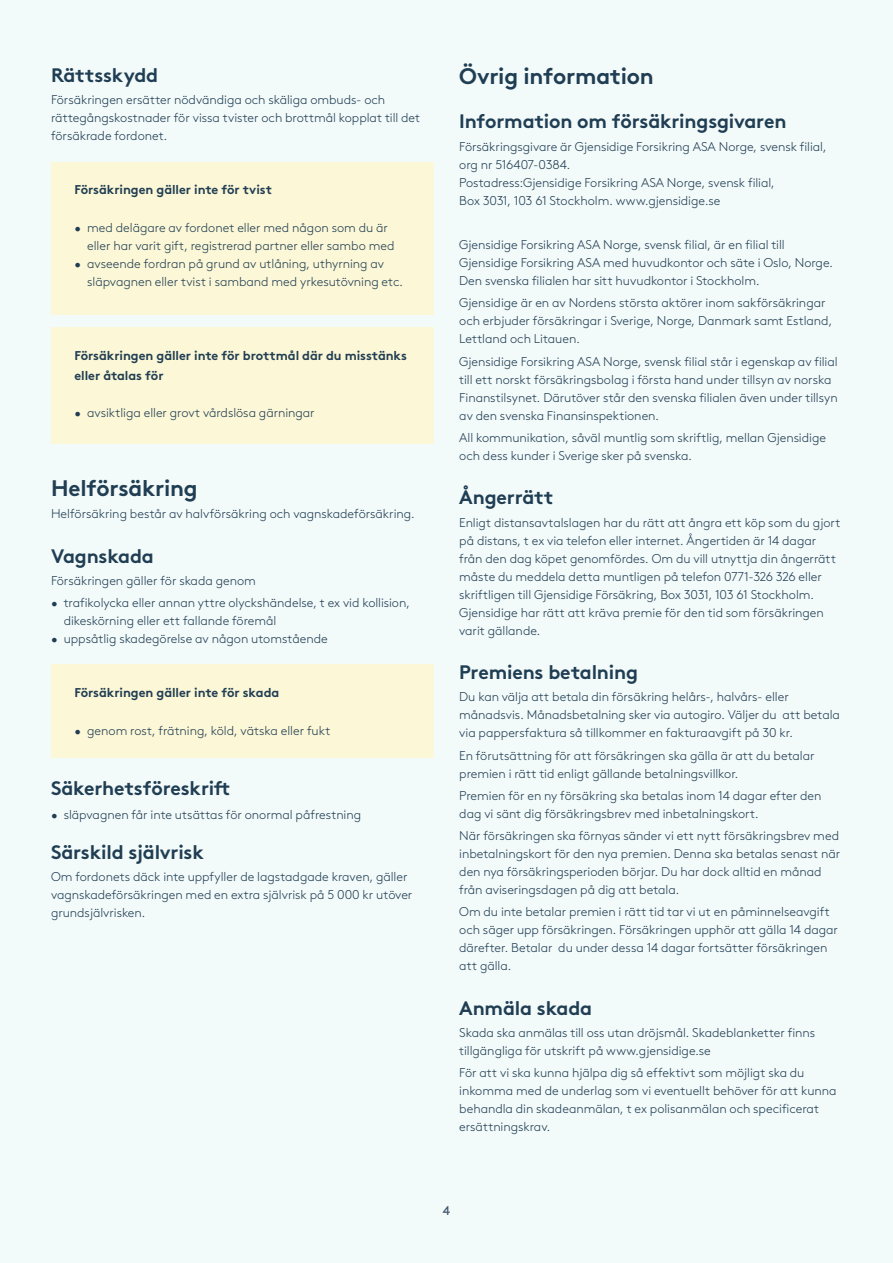
<style>
.page{position:relative;width:893px;height:1263px;background:#f3fafa}
.page>*{position:absolute;margin:0;border:0;box-sizing:border-box;transform-origin:0 0}
.t1{font:700 22.5px "Gjen Brown OT";letter-spacing:-.01em;color:#203e53}
.t2{font:700 19.5px "Gjen Brown OT";letter-spacing:-.01em;color:#203e53}
.t3{font:300 12.75px/18px "Gjen Brown OT";letter-spacing:-.005em;color:#203e53}
.t4{font:700 12.75px/19.5px "Gjen Brown OT";letter-spacing:-.005em;color:#203e53}
.t5{font:12.75px "Gjen Brown OT";color:#43586c}
</style>
<div class="page">
<div style="left:51px;top:162px;width:383px;height:153px;background:#fcf7d6"></div>
<div style="left:51px;top:665px;width:383px;height:93px;background:#fcf7d6"></div>
<div style="left:51px;top:327px;width:383px;height:117px;background:#fcf7d6"></div>
<h2 class="t2" style="left:51px;top:59px;width:109px">Rättsskydd</h2>
<p class="t3" style="left:51px;top:90px;width:371px">Försäkringen ersätter nödvändiga och skäliga ombuds- och rättegångskostnader för vissa tvister och brottmål kopplat till det försäkrade fordonet.</p>
<p class="t4" style="left:74px;top:179px;width:199px">Försäkringen gäller inte för tvist</p>
<p class="t3" style="left:87px;top:218px;width:309px;text-indent:-13px">• med delägare av fordonet eller med någon som du är eller har varit gift, registrerad partner eller sambo med</p>
<p class="t3" style="left:87px;top:254px;width:317px;text-indent:-13px">• avseende fordran på grund av utlåning, uthyrning av släpvagnen eller tvist i samband med yrkesutövning etc.</p>
<p class="t4" style="left:74px;top:344px;width:334px">Försäkringen gäller inte för brottmål där du misstänks eller åtalas för</p>
<p class="t3" style="left:74px;top:403px;width:242px">• avsiktliga eller grovt vårdslösa gärningar</p>
<h1 class="t1" style="left:51px;top:470px;width:148px">Helförsäkring</h1>
<p class="t3" style="left:51px;top:504px;width:365px">Helförsäkring består av halvförsäkring och vagnskadeförsäkring.</p>
<h2 class="t2" style="left:51px;top:540px;width:104px">Vagnskada</h2>
<p class="t3" style="left:51px;top:571px;width:206px">Försäkringen gäller för skada genom</p>
<p class="t3" style="left:64px;top:593px;width:348px;text-indent:-13px">• trafikolycka eller annan yttre olyckshändelse, t ex vid kollision, dikeskörning eller ett fallande föremål</p>
<p class="t3" style="left:51px;top:629px;width:278px">• uppsåtlig skadegörelse av någon utomstående</p>
<p class="t4" style="left:74px;top:682px;width:206px">Försäkringen gäller inte för skada</p>
<p class="t3" style="left:74px;top:721px;width:258px">• genom rost, frätning, köld, vätska eller fukt</p>
<h2 class="t2" style="left:51px;top:772px;width:181px">Säkerhetsföreskrift</h2>
<p class="t3" style="left:51px;top:804px;width:312px">• släpvagnen får inte utsättas för onormal påfrestning</p>
<h2 class="t2" style="left:51px;top:836px;width:154px">Särskild självrisk</h2>
<p class="t3" style="left:51px;top:867px;width:363px">Om fordonets däck inte uppfyller de lagstadgade kraven, gäller vagnskadeförsäkringen med en extra självrisk på 5 000 kr utöver grundsjälvrisken.</p>
<h1 class="t1" style="left:459px;top:58px;width:196px">Övrig information</h1>
<h2 class="t2" style="left:459px;top:106px;width:329px">Information om försäkringsgivaren</h2>
<p class="t3" style="left:459px;top:136px;width:369px">Försäkringsgivare är Gjensidige Forsikring ASA Norge, svensk filial, org nr 516407-0384.<br>Postadress:Gjensidige Forsikring ASA Norge, svensk filial,<br>Box 3031, 103 61 Stockholm. www.gjensidige.se</p>
<p class="t3" style="left:459px;top:235px;width:375px">Gjensidige Forsikring ASA Norge, svensk filial, är en filial till<br>Gjensidige Forsikring ASA med huvudkontor och säte i Oslo, Norge.<br>Den svenska filialen har sitt huvudkontor i Stockholm.</p>
<p class="t3" style="left:459px;top:293px;width:374px">Gjensidige är en av Nordens största aktörer inom sakförsäkringar och erbjuder försäkringar i Sverige, Norge, Danmark samt Estland,<br>Lettland och Litauen.</p>
<p class="t3" style="left:459px;top:351px;width:380px">Gjensidige Forsikring ASA Norge, svensk filial står i egenskap av filial till ett norskt försäkringsbolag i första hand under tillsyn av norska Finanstilsynet. Därutöver står den svenska filialen även under tillsyn av den svenska Finansinspektionen.</p>
<p class="t3" style="left:459px;top:428px;width:368px">All kommunikation, såväl muntlig som skriftlig, mellan Gjensidige och dess kunder i Sverige sker på svenska.</p>
<h2 class="t2" style="left:459px;top:482px;width:96px">Ångerrätt</h2>
<p class="t3" style="left:459px;top:512px;width:383px">Enligt distansavtalslagen har du rätt att ångra ett köp som du gjort på distans, t ex via telefon eller internet. Ångertiden är 14 dagar från den dag köpet genomfördes. Om du vill utnyttja din ångerrätt måste du meddela detta muntligen på telefon 0771-326 326 eller skriftligen till Gjensidige Försäkring, Box 3031, 103 61 Stockholm.<br>Gjensidige har rätt att kräva premie för den tid som försäkringen varit gällande.</p>
<h2 class="t2" style="left:459px;top:656px;width:180px">Premiens betalning</h2>
<p class="t3" style="left:459px;top:687px;width:382px">Du kan välja att betala din försäkring helårs-, halvårs- eller månadsvis. Månadsbetalning sker via autogiro. Väljer du att betala via pappersfaktura så tillkommer en fakturaavgift på 30 kr.</p>
<p class="t3" style="left:459px;top:745px;width:357px">En förutsättning för att försäkringen ska gälla är att du betalar premien i rätt tid enligt gällande betalningsvillkor.</p>
<p class="t3" style="left:459px;top:785px;width:364px">Premien för en ny försäkring ska betalas inom 14 dagar efter den dag vi sänt dig försäkringsbrev med inbetalningskort.</p>
<p class="t3" style="left:459px;top:826px;width:382px">När försäkringen ska förnyas sänder vi ett nytt försäkringsbrev med inbetalningskort för den nya premien. Denna ska betalas senast när den nya försäkringsperioden börjar. Du har dock alltid en månad från aviseringsdagen på dig att betala.</p>
<p class="t3" style="left:459px;top:902px;width:380px">Om du inte betalar premien i rätt tid tar vi ut en påminnelseavgift och säger upp försäkringen. Försäkringen upphör att gälla 14 dagar därefter. Betalar du under dessa 14 dagar fortsätter försäkringen att gälla.</p>
<h2 class="t2" style="left:459px;top:992px;width:135px">Anmäla skada</h2>
<p class="t3" style="left:459px;top:1023px;width:357px">Skada ska anmälas till oss utan dröjsmål. Skadeblanketter finns tillgängliga för utskrift på www.gjensidige.se</p>
<p class="t3" style="left:459px;top:1063px;width:379px">För att vi ska kunna hjälpa dig så effektivt som möjligt ska du inkomma med de underlag som vi eventuellt behöver för att kunna behandla din skadeanmälan, t ex polisanmälan och specificerat ersättningskrav.</p>
<p class="t5" style="left:443px;top:1201px;width:9px">4</p>
</div>
